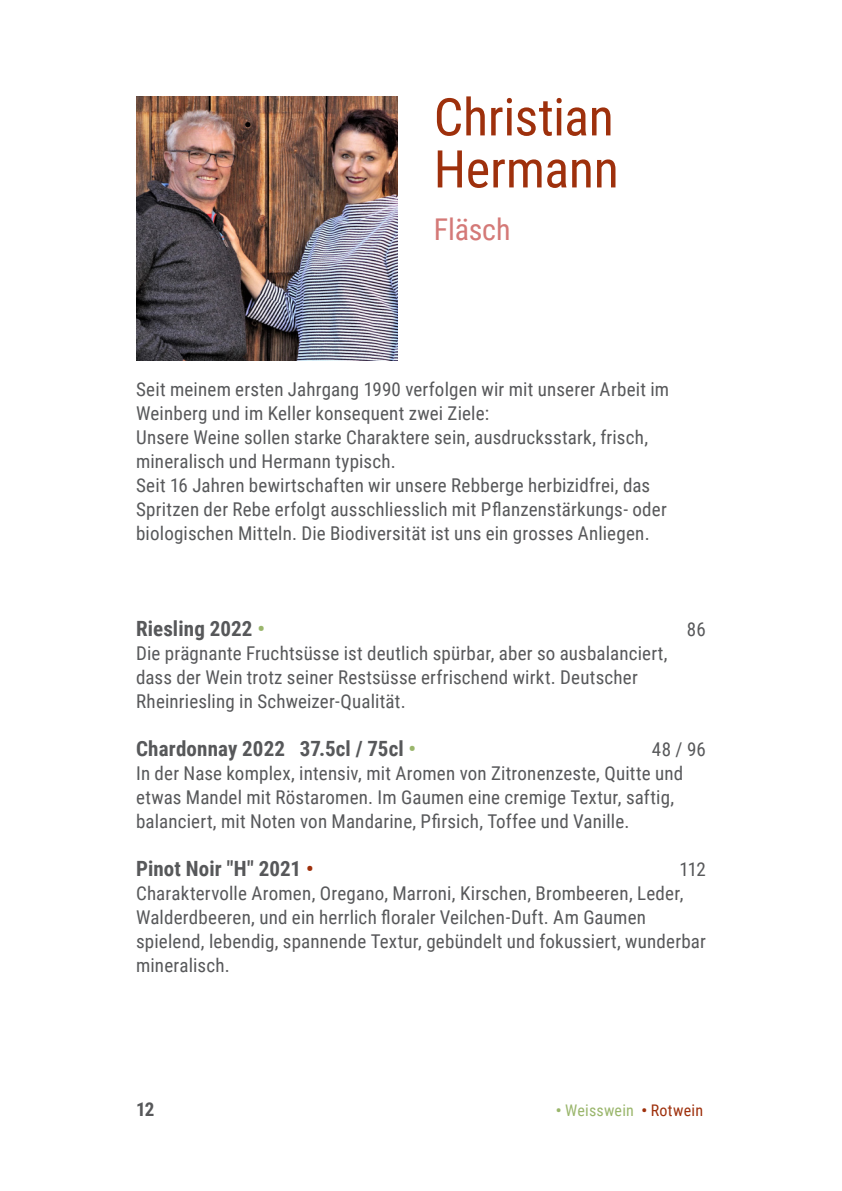
<style>
.page{position:relative;width:842px;height:1191px;background:#fff}
.page>*{position:absolute;margin:0;border:0;box-sizing:border-box;transform-origin:0 0}
.H1_Titel{font:52px/52px "Roboto Condensed";letter-spacing:-.005em;color:#9e300c}
.H2_Titel_Weinproduzenten{font:30px "Roboto Condensed";letter-spacing:-.005em;color:#d47977}
.H3_Untertitel{font:700 21px "Roboto Condensed";letter-spacing:.005em;color:#57585a}
.Lauftext{font:19px/24px "Roboto Condensed";letter-spacing:.01em;color:#57585a}
.H3_Untertitel-2{font:19px "Roboto Condensed";letter-spacing:.01em;color:#57585a}
.Legende{font:700 19px "Roboto Condensed";color:#57585a}
.t1{font:16px "Roboto Condensed";letter-spacing:.015em;color:#9ab66c}
.s1{color:#9ab66c}
.s2{color:#9e300c}
.s3{font-weight:700}
.s4{font-weight:700;color:#9e300c}
</style>
<div class="page">
<img style="left:136px;top:96px;width:262px;height:264px">
<p class="H1_Titel" style="left:434px;top:89px;width:187px">Christian<br>Hermann</p>
<p class="H2_Titel_Weinproduzenten" style="left:434px;top:208px;width:78px">Fläsch</p>
<p class="Lauftext" style="left:136px;top:377px;width:535px">Seit meinem ersten Jahrgang 1990 verfolgen wir mit unserer Arbeit im<br>Weinberg und im Keller konsequent zwei Ziele:</p>
<p class="Lauftext" style="left:136px;top:425px;width:513px">Unsere Weine sollen starke Charaktere sein, ausdrucksstark, frisch, mineralisch und Hermann typisch.</p>
<p class="Lauftext" style="left:136px;top:473px;width:532px">Seit 16 Jahren bewirtschaften wir unsere Rebberge herbizidfrei, das<br>Spritzen der Rebe erfolgt ausschliesslich mit Pflanzenstärkungs- oder biologischen Mitteln. Die Biodiversität ist uns ein grosses Anliegen.</p>
<p class="H3_Untertitel" style="left:136px;top:614px;width:130px">Riesling 2022 <span class="s1">•</span></p>
<p class="H3_Untertitel-2" style="left:687px;top:616px;width:20px">86</p>
<p class="Lauftext" style="left:136px;top:641px;width:533px">Die prägnante Fruchtsüsse ist deutlich spürbar, aber so ausbalanciert, dass der Wein trotz seiner Restsüsse erfrischend wirkt. Deutscher<br>Rheinriesling in Schweizer-Qualität.</p>
<p class="H3_Untertitel" style="left:136px;top:734px;width:282px">Chardonnay 2022 37.5cl / 75cl <span class="s1">•</span></p>
<p class="H3_Untertitel-2" style="left:652px;top:736px;width:55px">48 / 96</p>
<p class="Lauftext" style="left:136px;top:761px;width:549px">In der Nase komplex, intensiv, mit Aromen von Zitronenzeste, Quitte und etwas Mandel mit Röstaromen. Im Gaumen eine cremige Textur, saftig, balanciert, mit Noten von Mandarine, Pfirsich, Toffee und Vanille.</p>
<p class="H3_Untertitel" style="left:136px;top:854px;width:179px">Pinot Noir "H" 2021 <span class="s2">•</span></p>
<p class="H3_Untertitel-2" style="left:679px;top:856px;width:28px">112</p>
<p class="Lauftext" style="left:136px;top:881px;width:571px">Charaktervolle Aromen, Oregano, Marroni, Kirschen, Brombeeren, Leder, Walderdbeeren, und ein herrlich floraler Veilchen-Duft. Am Gaumen spielend, lebendig, spannende Textur, gebündelt und fokussiert, wunderbar mineralisch.</p>
<p class="Legende" style="left:136px;top:1096px;width:20px">12</p>
<p class="t1" style="left:556px;top:1099px;width:149px"><span class="s3">•</span> Weisswein <span class="s4">•</span> <span class="s2">Rotwein</span></p>
</div>
